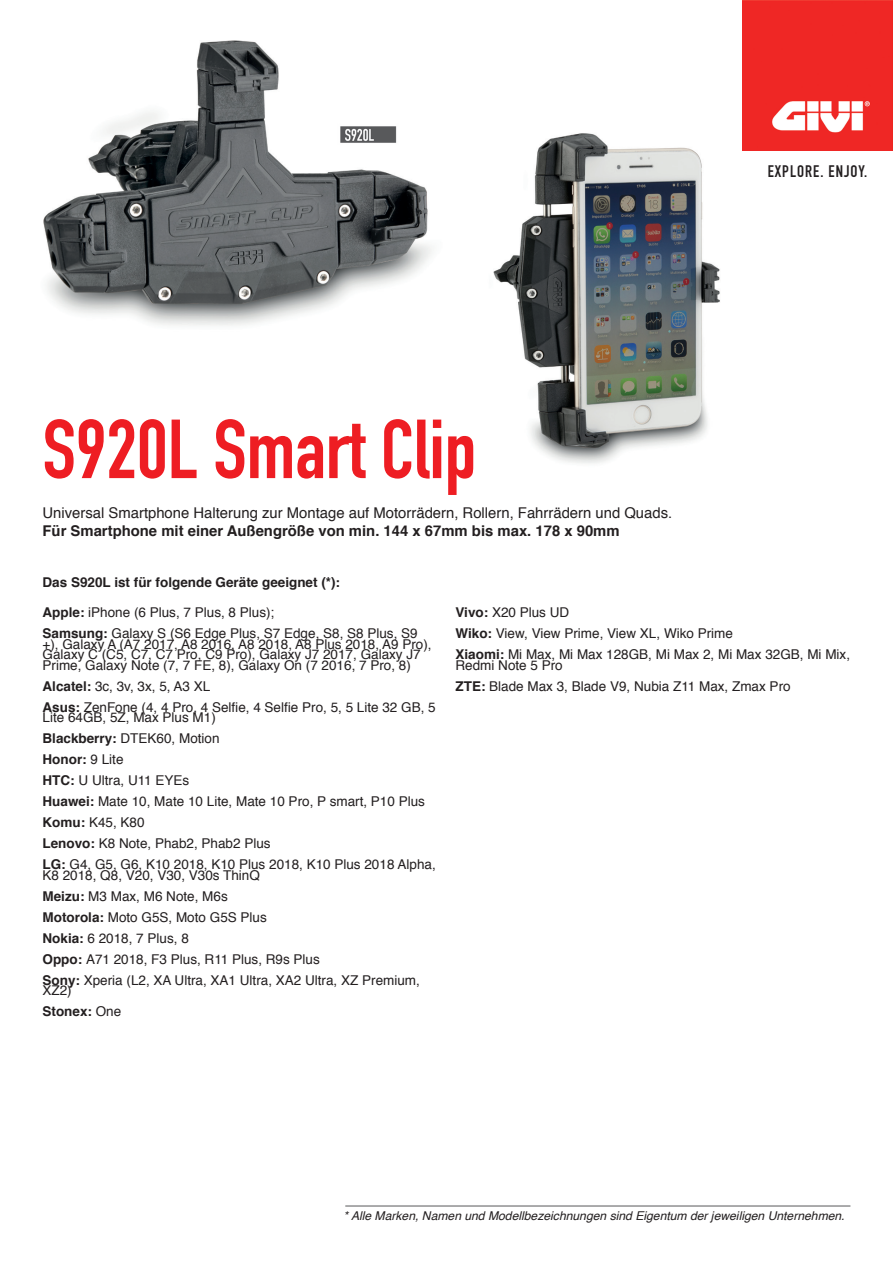
<style>
.page{position:relative;width:893px;height:1263px;background:#fff}
.page>*{position:absolute;margin:0;border:0;box-sizing:border-box;transform-origin:0 0}
.t1{font:82.2px "DIN Engschrift Std";color:#ee1d23}
.t2{font:16.5px "DIN Engschrift Std";letter-spacing:.06em;color:#231f20}
.t3{font:14.85px "Helvetica";color:#231f20}
.t4{font:700 14.85px "Helvetica";color:#231f20}
.t5{font:13.5px/21px "Helvetica";color:#231f20}
.t6{font:700 13.5px "Helvetica";color:#231f20}
.t7{font:italic 12.15px "Helvetica";color:#231f20}
.s1{font-weight:700}
</style>
<div class="page">
<img style="left:43px;top:40px;width:677px;height:423px">
<img style="left:742px;top:0;width:151px;height:151px">
<hr style="left:345px;top:1206px;width:505px;height:1px;background:#57585a">
<h1 class="t1" style="left:43px;top:401px;width:436px">S920L Smart Clip</h1>
<p class="t3" style="left:43px;top:501px;width:631px">Universal Smartphone Halterung zur Montage auf Motorrädern, Rollern, Fahrrädern und Quads.</p>
<p class="t4" style="left:43px;top:519px;width:579px">Für Smartphone mit einer Außengröße von min. 144 x 67mm bis max. 178 x 90mm</p>
<p class="t6" style="left:43px;top:571px;width:299px">Das S920L ist für folgende Geräte geeignet (*):</p>
<p class="t2" style="left:768px;top:161px;width:101px">EXPLORE. ENJOY.</p>
<p class="t5" style="left:43px;top:602px;width:377px"><span class="s1">Apple:</span> iPhone (6 Plus, 7 Plus, 8 Plus);<br><span class="s1">Samsung:</span> Galaxy S (S6 Edge Plus, S7 Edge, S8, S8 Plus, S9</p>
<p class="t5" style="left:43px;top:639px;width:391px;line-height:10.5px">+), Galaxy A (A7 2017, A8 2016, A8 2018, A8 Plus 2018, A9 Pro),<br>Galaxy C (C5, C7, C7 Pro, C9 Pro), Galaxy J7 2017, Galaxy J7<br>Prime, Galaxy Note (7, 7 FE, 8), Galaxy On (7 2016, 7 Pro, 8)</p>
<p class="t5" style="left:43px;top:676px;width:395px"><span class="s1">Alcatel:</span> 3c, 3v, 3x, 5, A3 XL<br><span class="s1">Asus:</span> ZenFone (4, 4 Pro, 4 Selfie, 4 Selfie Pro, 5, 5 Lite 32 GB, 5</p>
<p class="t5" style="left:43px;top:707px;width:395px">Lite 64GB, 5Z, Max Plus M1)<br><span class="s1">Blackberry:</span> DTEK60, Motion<br><span class="s1">Honor:</span> 9 Lite<br><span class="s1">HTC:</span> U Ultra, U11 EYEs<br><span class="s1">Huawei:</span> Mate 10, Mate 10 Lite, Mate 10 Pro, P smart, P10 Plus<br><span class="s1">Komu:</span> K45, K80<br><span class="s1">Lenovo:</span> K8 Note, Phab2, Phab2 Plus<br><span class="s1">LG:</span> G4, G5, G6, K10 2018, K10 Plus 2018, K10 Plus 2018 Alpha,</p>
<p class="t5" style="left:43px;top:865px;width:379px">K8 2018, Q8, V20, V30, V30s ThinQ<br><span class="s1">Meizu:</span> M3 Max, M6 Note, M6s<br><span class="s1">Motorola:</span> Moto G5S, Moto G5S Plus<br><span class="s1">Nokia:</span> 6 2018, 7 Plus, 8<br><span class="s1">Oppo:</span> A71 2018, F3 Plus, R11 Plus, R9s Plus<br><span class="s1">Sony:</span> Xperia (L2, XA Ultra, XA1 Ultra, XA2 Ultra, XZ Premium,</p>
<p class="t5" style="left:43px;top:980px;width:80px">XZ2)<br><span class="s1">Stonex:</span> One</p>
<p class="t5" style="left:455px;top:602px;width:396px"><span class="s1">Vivo:</span> X20 Plus UD<br><span class="s1">Wiko:</span> View, View Prime, View XL, Wiko Prime<br><span class="s1">Xiaomi:</span> Mi Max, Mi Max 128GB, Mi Max 2, Mi Max 32GB, Mi Mix,</p>
<p class="t5" style="left:455px;top:655px;width:337px">Redmi Note 5 Pro<br><span class="s1">ZTE:</span> Blade Max 3, Blade V9, Nubia Z11 Max, Zmax Pro</p>
<p class="t7" style="left:344px;top:1206px;width:503px">* Alle Marken, Namen und Modellbezeichnungen sind Eigentum der jeweiligen Unternehmen.</p>
</div>
